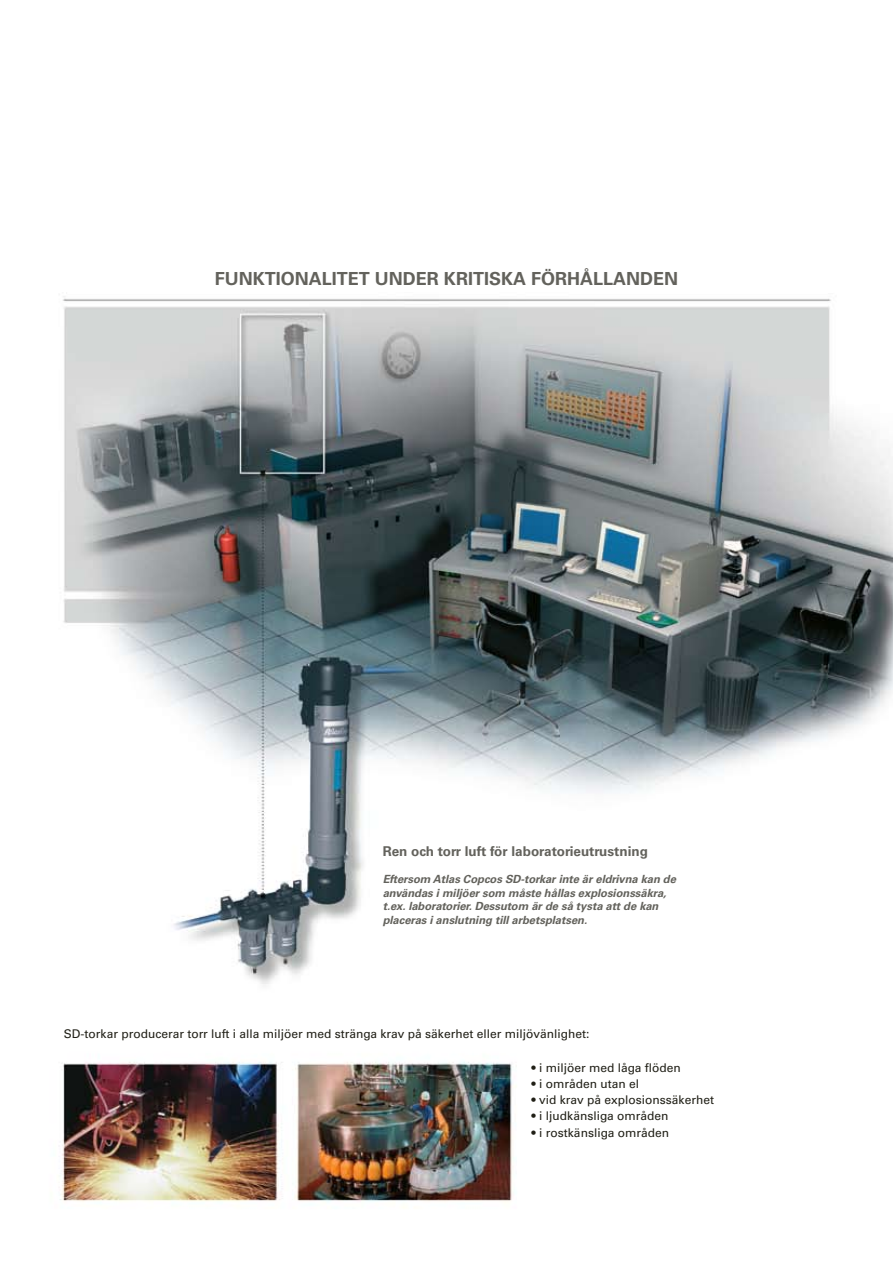
<style>
.page{position:relative;width:893px;height:1263px;background:#fff}
.page>*{position:absolute;margin:0;border:0;box-sizing:border-box;transform-origin:0 0}
.t1{font:700 18px "Univers LT Std";color:#63625c}
.t2{font:700 13.5px "Univers LT Std";letter-spacing:-.02em;color:#63625c}
.t3{font:12px "Univers LT Std";color:#201f16}
.t4{font:italic 700 11.25px/13.5px "Univers LT Std";letter-spacing:-.005em;color:#63625c}
</style>
<div class="page">
<img style="left:60px;top:296px;width:833px;height:912px">
<h1 class="t1" style="left:215px;top:268px;width:465px">Funktionalitet under kritiska förhållanden</h1>
<p class="t2" style="left:383px;top:843px;width:267px">Ren och torr luft för laboratorieutrustning</p>
<p class="t4" style="left:383px;top:872px;width:295px">Eftersom Atlas Copcos SD-torkar inte är eldrivna kan de användas i miljöer som måste hållas explosionssäkra, t.ex. laboratorier. Dessutom är de så tysta att de kan placeras i anslutning till arbetsplatsen.</p>
<p class="t3" style="left:64px;top:1026px;width:527px">SD-torkar producerar torr luft i alla miljöer med stränga krav på säkerhet eller miljövänlighet:</p>
<p class="t3" style="left:531px;top:1060px;width:151px">• i miljöer med låga flöden</p>
<p class="t3" style="left:531px;top:1077px;width:109px">• i områden utan el</p>
<p class="t3" style="left:531px;top:1093px;width:184px">• vid krav på explosionssäkerhet</p>
<p class="t3" style="left:531px;top:1109px;width:138px">• i ljudkänsliga områden</p>
<p class="t3" style="left:531px;top:1125px;width:139px">• i rostkänsliga områden</p>
</div>
